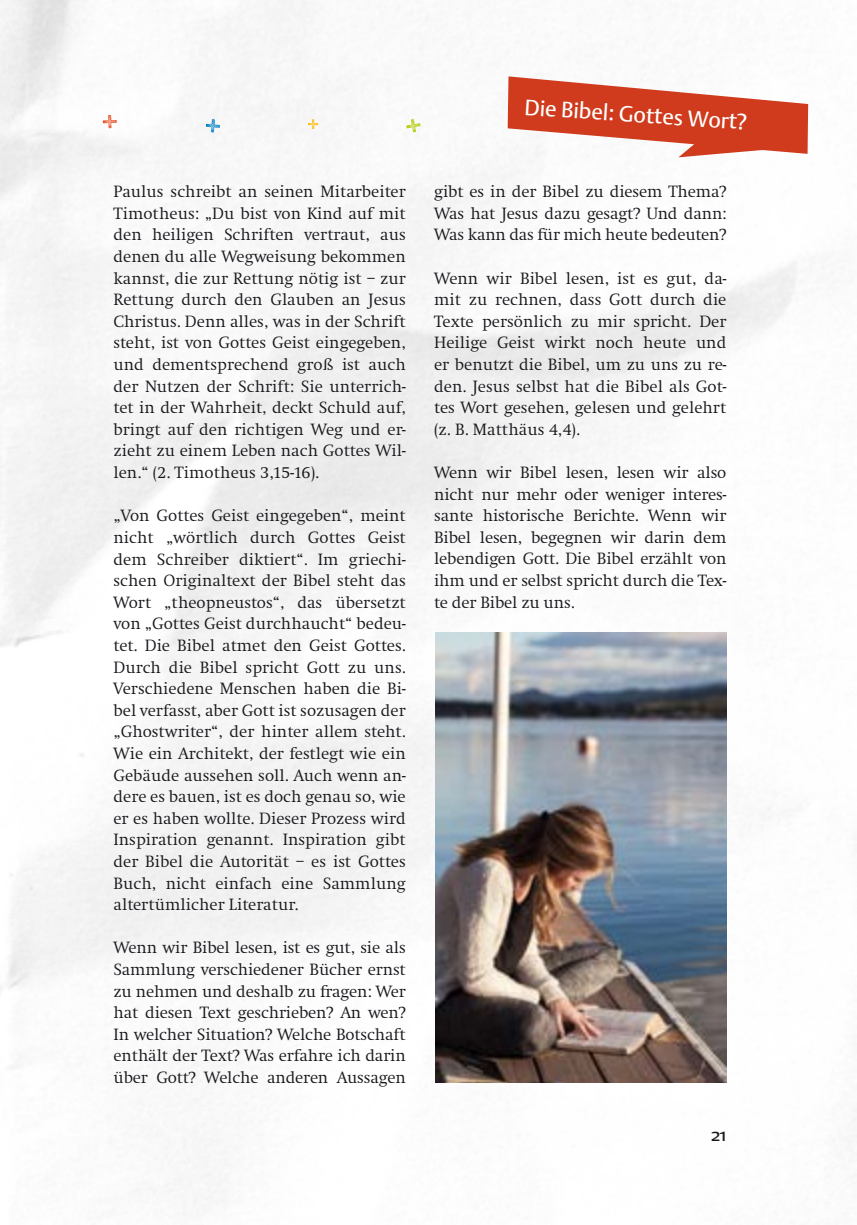
<style>
.page{position:relative;width:857px;height:1225px;background:#fff}
.page>*{position:absolute;margin:0;border:0;box-sizing:border-box;transform-origin:0 0}
.AHA-Text_einfach{font:22px "DTL Argo ST";color:#fff}
.t1{font:18px "DTL Argo ST";color:#1a171c}
.AHA-Text_einfach-2{font:300 17px/21.6px "Swift";letter-spacing:-.01em;color:#1a171c;text-align:justify}
</style>
<div class="page">
<img style="left:0;top:0;width:856px;height:1209px">
<svg style="left:103px;top:115px;width:14px;height:13px"></svg>
<svg style="left:206px;top:119px;width:14px;height:13px"></svg>
<svg style="left:308px;top:119px;width:10px;height:10px"></svg>
<svg style="left:406px;top:119px;width:14px;height:13px"></svg>
<svg style="left:507px;top:76px;width:300px;height:81px"></svg>
<img style="left:435px;top:632px;width:291px;height:451px">
<p class="AHA-Text_einfach-2" style="left:113px;top:181px;width:293px">Paulus schreibt an seinen Mitarbeiter Timotheus: „Du bist von Kind auf mit den heiligen Schriften vertraut, aus denen du alle Wegweisung bekommen kannst, die zur Rettung nötig ist – zur Rettung durch den Glauben an Jesus Christus. Denn alles, was in der Schrift steht, ist von Gottes Geist eingegeben, und dementsprechend groß ist auch der Nutzen der Schrift: Sie unterrich&shy;tet in der Wahrheit, deckt Schuld auf, bringt auf den richtigen Weg und er&shy;zieht zu einem Leben nach Gottes Wil&shy;len.“ (2. Timotheus 3,15-16).</p>
<p class="AHA-Text_einfach-2" style="left:113px;top:505px;width:293px">„Von Gottes Geist eingegeben“, meint nicht „wörtlich durch Gottes Geist dem Schreiber diktiert“. Im griechi&shy;schen Originaltext der Bibel steht das Wort „theopneustos“, das übersetzt von „Gottes Geist durchhaucht“ bedeu&shy;tet. Die Bibel atmet den Geist Gottes.<br>Durch die Bibel spricht Gott zu uns.<br>Verschiedene Menschen haben die Bi&shy;bel verfasst, aber Gott ist sozusagen der „Ghostwriter“, der hinter allem steht.<br>Wie ein Architekt, der festlegt wie ein Gebäude aussehen soll. Auch wenn an&shy;dere es bauen, ist es doch genau so, wie er es haben wollte. Dieser Prozess wird Inspiration genannt. Inspiration gibt der Bibel die Autorität – es ist Gottes Buch, nicht einfach eine Sammlung altertümlicher Literatur.</p>
<p class="AHA-Text_einfach-2" style="left:113px;top:937px;width:293px">Wenn wir Bibel lesen, ist es gut, sie als Sammlung verschiedener Bücher ernst zu nehmen und deshalb zu fragen: Wer hat diesen Text geschrieben? An wen?<br>In welcher Situation? Welche Botschaft enthält der Text? Was erfahre ich darin über Gott? Welche anderen Aussagen</p>
<p class="AHA-Text_einfach" style="left:525px;top:94px;width:224px;rotate:4deg">Die Bibel: Gottes Wort?</p>
<p class="AHA-Text_einfach-2" style="left:434px;top:181px;width:293px">gibt es in der Bibel zu diesem Thema?<br>Was hat Jesus dazu gesagt? Und dann:<br>Was kann das für mich heute bedeuten?</p>
<p class="AHA-Text_einfach-2" style="left:434px;top:267px;width:293px">Wenn wir Bibel lesen, ist es gut, da&shy;mit zu rechnen, dass Gott durch die Texte persönlich zu mir spricht. Der Heilige Geist wirkt noch heute und er benutzt die Bibel, um zu uns zu re&shy;den. Jesus selbst hat die Bibel als Got&shy;tes Wort gesehen, gelesen und gelehrt (z. B. Matthäus 4,4).</p>
<p class="AHA-Text_einfach-2" style="left:434px;top:462px;width:293px">Wenn wir Bibel lesen, lesen wir also nicht nur mehr oder weniger interes&shy;sante historische Berichte. Wenn wir Bibel lesen, begegnen wir darin dem lebendigen Gott. Die Bibel erzählt von ihm und er selbst spricht durch die Tex&shy;te der Bibel zu uns.</p>
<p class="t1" style="left:710px;top:1123px;width:17px">21</p>
</div>
